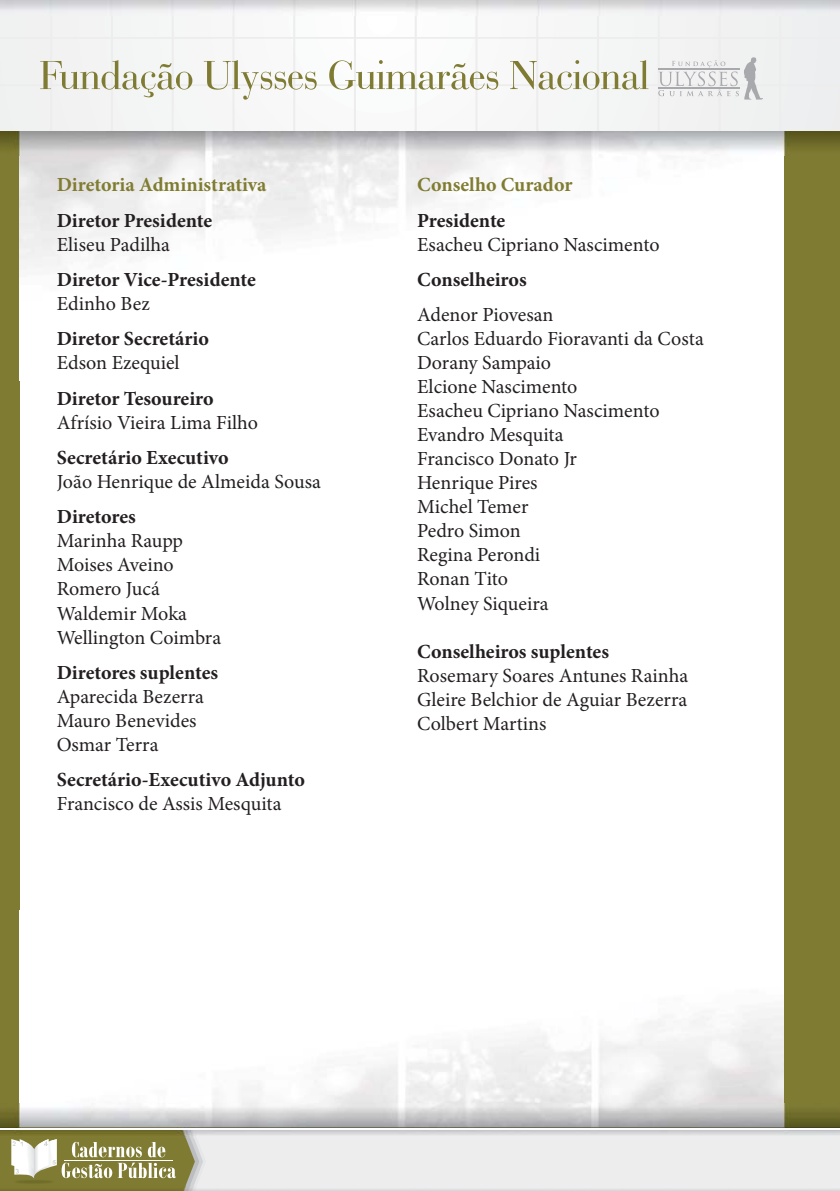
<style>
.page{position:relative;width:840px;height:1191px;background:#fff}
.page>*{position:absolute;margin:0;border:0;box-sizing:border-box;transform-origin:0 0}
.t1{font:20px/24px "Minion Pro";color:#231f20}
.t2{font:700 20px "Minion Pro";color:#231f20}
.t3{font:700 20px "Minion Pro";color:#807c31}
</style>
<div class="page">
<div style="left:0;top:0;width:839px;height:1191px;background:#7f7b32"></div>
<div style="left:20px;top:132px;width:763px;height:995px;background:#fff"></div>
<img style="left:0;top:1103px;width:839px;height:24px">
<svg style="left:0;top:16px;width:839px;height:116px;background:#f2f2f3"></svg>
<img style="left:0;top:0;width:839px;height:16px">
<svg style="left:0;top:1129px;width:839px;height:56px;background:#d9d8cd"></svg>
<hr style="left:64px;top:1159px;width:109px;height:1px;background:#fff">
<img style="left:0;top:1185px;width:839px;height:6px">
<hr style="left:0;top:1127px;width:839px;height:2px;background:#fff">
<img style="left:0;top:132px;width:839px;height:24px">
<svg style="left:28px;top:45px;width:620px;height:55px;background:#e9e9e1"></svg>
<svg style="left:658px;top:57px;width:104px;height:43px;background:#e2e2e4"></svg>
<hr style="left:657px;top:68px;width:82px;height:1px;background:#a7a9ac">
<hr style="left:657px;top:87px;width:82px;height:2px;background:#a7a9ac">
<p class="t3" style="left:57px;top:177px;width:211px">Diretoria Administrativa</p>
<p class="t2" style="left:57px;top:212px;width:157px">Diretor Presidente</p>
<p class="t1" style="left:57px;top:234px;width:115px">Eliseu Padilha</p>
<p class="t2" style="left:57px;top:272px;width:200px">Diretor Vice-Presidente</p>
<p class="t1" style="left:57px;top:293px;width:94px">Edinho Bez</p>
<p class="t2" style="left:57px;top:331px;width:154px">Diretor Secretário</p>
<p class="t1" style="left:57px;top:353px;width:124px">Edson Ezequiel</p>
<p class="t2" style="left:57px;top:390px;width:158px">Diretor Tesoureiro</p>
<p class="t1" style="left:57px;top:412px;width:203px">Afrísio Vieira Lima Filho</p>
<p class="t2" style="left:57px;top:450px;width:173px">Secretário Executivo</p>
<p class="t1" style="left:57px;top:471px;width:265px">João Henrique de Almeida Sousa</p>
<p class="t2" style="left:57px;top:509px;width:81px">Diretores</p>
<p class="t1" style="left:57px;top:531px;width:166px">Marinha Raupp<br>Moises Aveino<br>Romero Jucá<br>Waldemir Moka<br>Wellington Coimbra</p>
<p class="t2" style="left:57px;top:664px;width:163px">Diretores suplentes</p>
<p class="t1" style="left:57px;top:686px;width:149px">Aparecida Bezerra<br>Mauro Benevides<br>Osmar Terra</p>
<p class="t2" style="left:57px;top:772px;width:249px">Secretário-Executivo Adjunto</p>
<p class="t1" style="left:57px;top:793px;width:226px">Francisco de Assis Mesquita</p>
<p class="t3" style="left:417px;top:177px;width:157px">Conselho Curador</p>
<p class="t2" style="left:417px;top:212px;width:90px">Presidente</p>
<p class="t1" style="left:417px;top:234px;width:244px">Esacheu Cipriano Nascimento</p>
<p class="t2" style="left:417px;top:272px;width:111px">Conselheiros</p>
<p class="t1" style="left:417px;top:305px;width:288px">Adenor Piovesan<br>Carlos Eduardo Fioravanti da Costa<br>Dorany Sampaio<br>Elcione Nascimento<br>Esacheu Cipriano Nascimento<br>Evandro Mesquita<br>Francisco Donato Jr<br>Henrique Pires<br>Michel Temer<br>Pedro Simon<br>Regina Perondi<br>Ronan Tito<br>Wolney Siqueira</p>
<p class="t2" style="left:417px;top:643px;width:193px">Conselheiros suplentes</p>
<p class="t1" style="left:417px;top:665px;width:272px;text-align:justify">Rosemary Soares Antunes Rainha Gleire Belchior de Aguiar Bezerra Colbert Martins</p>
</div>
